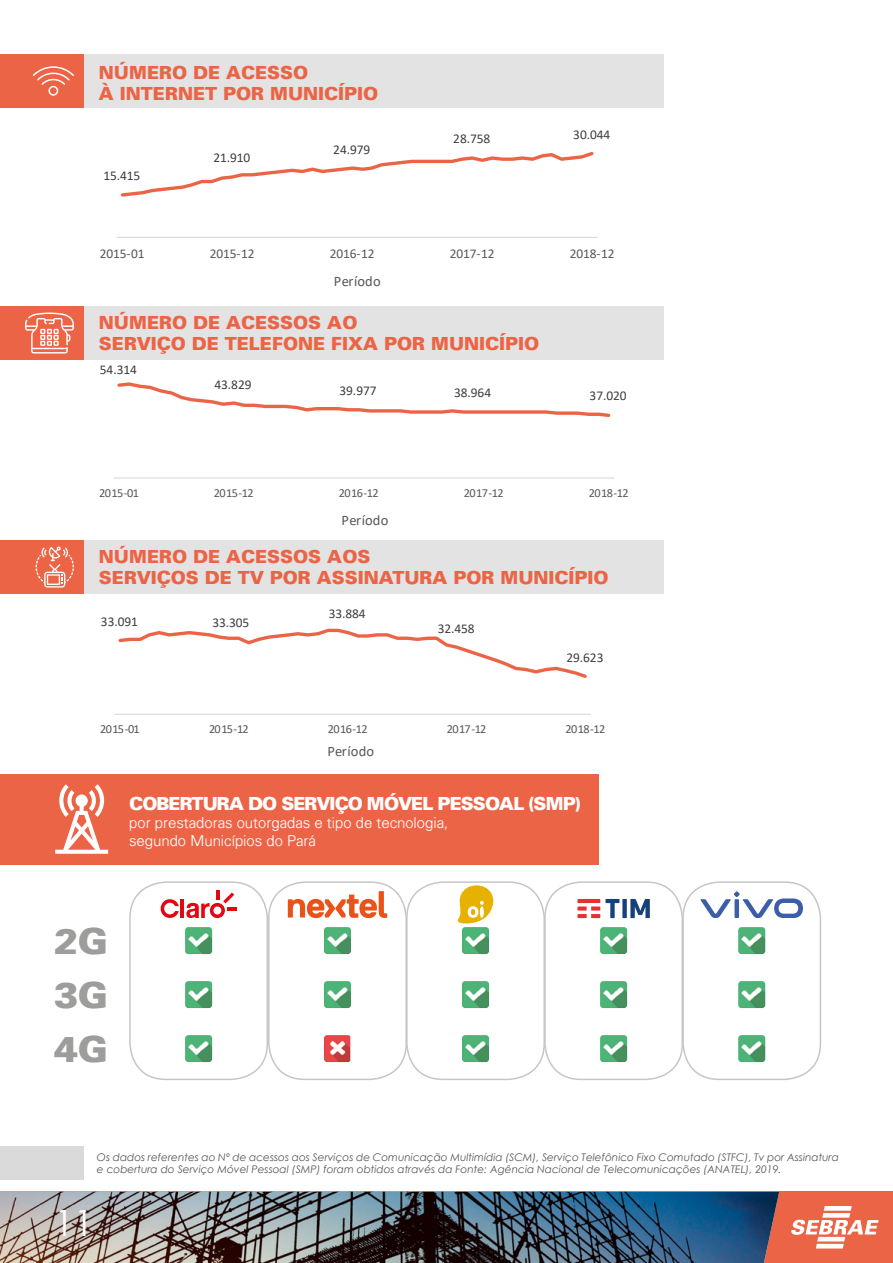
<style>
.page{position:relative;width:893px;height:1263px;background:#fff}
.page>*{position:absolute;margin:0;border:0;box-sizing:border-box;transform-origin:0 0}
.t1{font:900 36px "Univers";color:#9d9d9c}
.t2{font:36px "Century Gothic";color:#fff}
.t3{font:900 18px/21px "Univers";color:#ec6446}
.t4{font:900 18px "Univers";letter-spacing:-.05em;color:#fff}
.t5{font:300 15px/18px "Univers";color:#fff}
.t6{font:14.55px "Calibri";letter-spacing:.01em;color:#585858}
.t7{font:13.35px "Calibri";letter-spacing:-.005em;color:#3e3e3e}
.t8{font:13.35px "Calibri";letter-spacing:-.005em;color:#585858}
.t9{font:12.3px "Calibri";letter-spacing:-.05em;color:#585858}
.t10{font:italic 10.5px/12px "Century Gothic";color:#575756}
</style>
<div class="page">
<div style="left:0;top:774px;width:598px;height:90px;background:#ec6446"></div>
<div style="left:0;top:54px;width:84px;height:54px;background:#ec6446"></div>
<div style="left:84px;top:54px;width:579px;height:54px;background:#e3e3e3"></div>
<div style="left:0;top:306px;width:84px;height:54px;background:#ec6446"></div>
<div style="left:84px;top:306px;width:579px;height:54px;background:#e3e3e3"></div>
<div style="left:0;top:540px;width:84px;height:54px;background:#ec6446"></div>
<div style="left:84px;top:540px;width:579px;height:54px;background:#e3e3e3"></div>
<svg style="left:33px;top:66px;width:41px;height:30px"></svg>
<svg style="left:25px;top:312px;width:49px;height:41px"></svg>
<svg style="left:36px;top:547px;width:38px;height:40px"></svg>
<svg style="left:55px;top:784px;width:53px;height:70px"></svg>
<div style="left:0;top:1192px;width:893px;height:71px;background:#ec6446"></div>
<svg style="left:791px;top:1206px;width:88px;height:42px"></svg>
<img style="left:0;top:1192px;width:779px;height:71px">
<svg style="left:700px;top:891px;width:103px;height:27px"></svg>
<svg style="left:577px;top:899px;width:73px;height:19px"></svg>
<svg style="left:458px;top:885px;width:36px;height:39px"></svg>
<svg style="left:288px;top:891px;width:99px;height:27px"></svg>
<svg style="left:161px;top:899px;width:18px;height:19px"></svg>
<hr style="left:181px;top:899px;width:3px;height:19px;background:#e30613">
<svg style="left:186px;top:891px;width:51px;height:27px"></svg>
<div style="left:682px;top:881px;width:139px;height:199px;border:2px solid #c6c6c6;border-radius:36px"></div>
<div style="left:544px;top:881px;width:139px;height:199px;border:2px solid #c6c6c6;border-radius:36px"></div>
<div style="left:406px;top:881px;width:139px;height:199px;border:2px solid #c6c6c6;border-radius:36px"></div>
<div style="left:268px;top:881px;width:139px;height:199px;border:2px solid #c6c6c6;border-radius:36px"></div>
<div style="left:129px;top:881px;width:139px;height:199px;border:2px solid #c6c6c6;border-radius:36px"></div>
<img style="left:185px;top:927px;width:27px;height:27px">
<img style="left:462px;top:927px;width:27px;height:27px">
<img style="left:600px;top:927px;width:27px;height:27px">
<img style="left:738px;top:927px;width:27px;height:27px">
<img style="left:324px;top:927px;width:27px;height:27px">
<img style="left:185px;top:981px;width:27px;height:27px">
<img style="left:462px;top:981px;width:27px;height:27px">
<img style="left:600px;top:981px;width:27px;height:27px">
<img style="left:738px;top:981px;width:27px;height:27px">
<img style="left:324px;top:981px;width:27px;height:27px">
<img style="left:185px;top:1035px;width:27px;height:27px">
<img style="left:462px;top:1035px;width:27px;height:27px">
<img style="left:600px;top:1035px;width:27px;height:27px">
<img style="left:738px;top:1035px;width:27px;height:27px">
<img style="left:324px;top:1035px;width:26px;height:27px">
<div style="left:0;top:1146px;width:84px;height:33px;background:#dadada"></div>
<hr style="left:117px;top:237px;width:480px;height:1px;background:#dadada">
<svg style="left:120px;top:152px;width:474px;height:45px"></svg>
<hr style="left:113px;top:477px;width:501px;height:2px;background:#dadada">
<svg style="left:117px;top:382px;width:494px;height:35px"></svg>
<hr style="left:115px;top:714px;width:476px;height:1px;background:#dadada">
<svg style="left:118px;top:628px;width:469px;height:50px"></svg>
<h2 class="t3" style="left:99px;top:61px;width:281px">NÚMERO DE ACESSO<br>À INTERNET POR MUNICÍPIO</h2>
<p class="t7" style="left:103px;top:166px;width:38px">15.415</p>
<p class="t7" style="left:213px;top:148px;width:38px">21.910</p>
<p class="t7" style="left:333px;top:140px;width:38px">24.979</p>
<p class="t7" style="left:453px;top:129px;width:38px">28.758</p>
<p class="t7" style="left:573px;top:126px;width:38px">30.044</p>
<p class="t8" style="left:100px;top:245px;width:46px">2015-01</p>
<p class="t8" style="left:210px;top:245px;width:46px">2015-12</p>
<p class="t8" style="left:330px;top:245px;width:46px">2016-12</p>
<p class="t8" style="left:450px;top:245px;width:46px">2017-12</p>
<p class="t8" style="left:570px;top:245px;width:46px">2018-12</p>
<h3 class="t6" style="left:334px;top:271px;width:48px">Período</h3>
<h2 class="t3" style="left:99px;top:311px;width:442px">NÚMERO DE ACESSOS AO<br>SERVIÇO DE TELEFONE FIXA POR MUNICÍPIO</h2>
<p class="t7" style="left:100px;top:360px;width:38px">54.314</p>
<p class="t7" style="left:215px;top:375px;width:38px">43.829</p>
<p class="t7" style="left:340px;top:382px;width:38px">39.977</p>
<p class="t7" style="left:454px;top:383px;width:38px">38.964</p>
<p class="t7" style="left:590px;top:387px;width:38px">37.020</p>
<p class="t9" style="left:99px;top:484px;width:41px">2015-01</p>
<p class="t9" style="left:214px;top:484px;width:41px">2015-12</p>
<p class="t9" style="left:339px;top:484px;width:41px">2016-12</p>
<p class="t9" style="left:464px;top:484px;width:41px">2017-12</p>
<p class="t9" style="left:589px;top:484px;width:41px">2018-12</p>
<h3 class="t6" style="left:342px;top:510px;width:48px">Período</h3>
<h2 class="t3" style="left:99px;top:545px;width:511px">NÚMERO DE ACESSOS AOS<br>SERVIÇOS DE TV POR ASSINATURA POR MUNICÍPIO</h2>
<p class="t7" style="left:101px;top:613px;width:38px">33.091</p>
<p class="t7" style="left:212px;top:614px;width:38px">33.305</p>
<p class="t7" style="left:329px;top:604px;width:38px">33.884</p>
<p class="t7" style="left:438px;top:619px;width:38px">32.458</p>
<p class="t7" style="left:566px;top:648px;width:38px">29.623</p>
<p class="t9" style="left:100px;top:720px;width:41px">2015-01</p>
<p class="t9" style="left:209px;top:720px;width:41px">2015-12</p>
<p class="t9" style="left:328px;top:720px;width:41px">2016-12</p>
<p class="t9" style="left:447px;top:720px;width:41px">2017-12</p>
<p class="t9" style="left:566px;top:720px;width:41px">2018-12</p>
<h3 class="t6" style="left:327px;top:741px;width:48px">Período</h3>
<h2 class="t4" style="left:129px;top:792px;width:453px">COBERTURA DO SERVIÇO MÓVEL PESSOAL (SMP)</h2>
<h3 class="t5" style="left:129px;top:813px;width:321px">por prestadoras outorgadas e tipo de tecnologia, segundo Municípios do Pará</h3>
<h1 class="t1" style="left:54px;top:917px;width:56px">2G</h1>
<h1 class="t1" style="left:54px;top:971px;width:56px">3G</h1>
<h1 class="t1" style="left:54px;top:1025px;width:56px">4G</h1>
<p class="t10" style="left:97px;top:1151px;width:743px">Os dados referentes ao Nº de acessos aos Serviços de Comunicação Multimídia (SCM), Serviço Telefônico Fixo Comutado (STFC), Tv por Assinatura e cobertura do Serviço Móvel Pessoal (SMP) foram obtidos através da Fonte: Agência Nacional de Telecomunicações (ANATEL), 2019.</p>
<h1 class="t2" style="left:54px;top:1198px;width:41px">11</h1>
</div>
